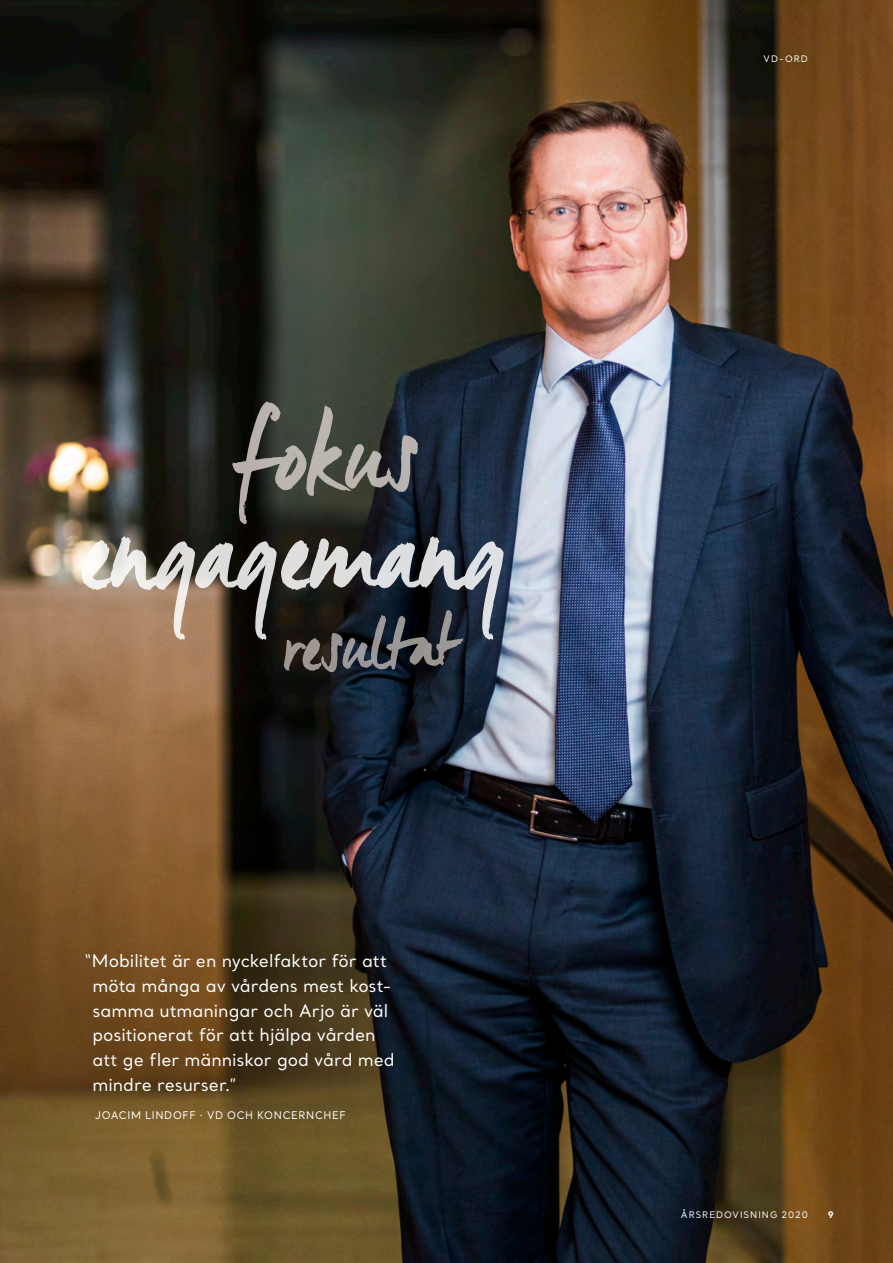
<style>
.page{position:relative;width:893px;height:1263px;background:#fff}
.page>*{position:absolute;margin:0;border:0;box-sizing:border-box;transform-origin:0 0}
.Quote_large_Santral{font:17.25px/24.9px "Santral";color:#fff}
.Name_Title_Santral_A{font:10.5px "Santral";letter-spacing:.065em;color:#fff}
.Header_footer{font:9px "Santral";letter-spacing:.105em;color:#fff}
.Page{font:700 9px "Santral";color:#fff}
</style>
<div class="page">
<img style="left:0;top:0;width:893px;height:1263px">
<svg style="left:232px;top:402px;width:186px;height:122px;background:#4a4c48"></svg>
<svg style="left:82px;top:536px;width:422px;height:136px;background:#6a635e"></svg>
<p class="Header_footer" style="left:764px;top:53px;width:46px">VD-ORD</p>
<p class="Quote_large_Santral" style="left:92px;top:948px;width:304px;text-indent:-8px">“Mobilitet är en nyckelfaktor för att möta många av vårdens mest kost&shy;samma utmaningar och Arjo är väl positionerat för att hjälpa vården att ge fler människor god vård med mindre resurser.”</p>
<p class="Name_Title_Santral_A" style="left:95px;top:1108px;width:252px">JOACIM LINDOFF · VD OCH KONCERNCHEF</p>
<p class="Header_footer" style="left:681px;top:1208px;width:129px">ÅRSREDOVISNING 2020</p>
<p class="Page" style="left:828px;top:1208px;width:7px">9</p>
</div>
